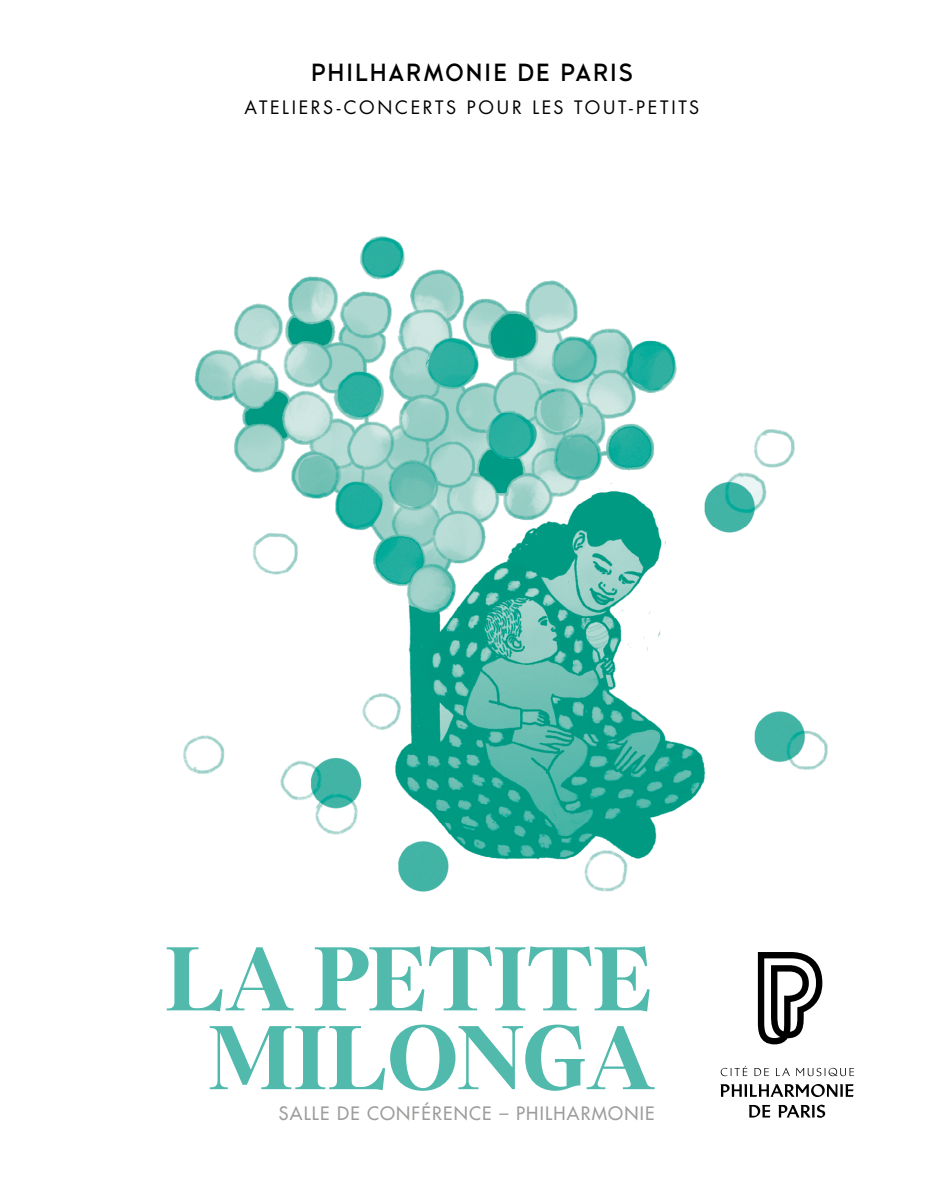
<style>
.page{position:relative;width:944px;height:1200px;background:#fff}
.page>*{position:absolute;margin:0;border:0;box-sizing:border-box;transform-origin:0 0}
._01_03_DATE_HEURE-haut{font:700 90px/78.8px "Nantes";color:#51baad;text-align:center}
._01_00_PP{font:600 24.75px "Philharmonique";letter-spacing:.07em;color:#000}
._01_01_RUBRIQUE{font:18px "Futura Std";letter-spacing:.15em;color:#000}
._01_03_DATE_HEURE-haut-2{font:500 18px "Futura LTW1 G";letter-spacing:.07em;color:#9d9d9c}
</style>
<div class="page">
<svg style="left:758px;top:952px;width:64px;height:92px"></svg>
<svg style="left:720px;top:1084px;width:134px;height:12px"></svg>
<svg style="left:749px;top:1105px;width:21px;height:12px"></svg>
<svg style="left:778px;top:1104px;width:47px;height:13px"></svg>
<svg style="left:721px;top:1065px;width:26px;height:10px"></svg>
<svg style="left:754px;top:1068px;width:15px;height:7px"></svg>
<svg style="left:776px;top:1068px;width:14px;height:7px"></svg>
<svg style="left:796px;top:1067px;width:58px;height:8px"></svg>
<img style="left:183px;top:236px;width:645px;height:656px">
<p class="_01_00_PP" style="left:311px;top:58px;width:323px">PHILHARMONIE DE PARIS</p>
<p class="_01_01_RUBRIQUE" style="left:245px;top:96px;width:456px">ATELIERS-CONCERTS POUR LES TOUT-PETITS</p>
<p class="_01_03_DATE_HEURE-haut" style="left:166px;top:935px;width:490px">LA PETITE<br>MILONGA</p>
<p class="_01_03_DATE_HEURE-haut-2" style="left:279px;top:1098px;width:377px">SALLE DE CONFÉRENCE – PHILHARMONIE</p>
</div>
